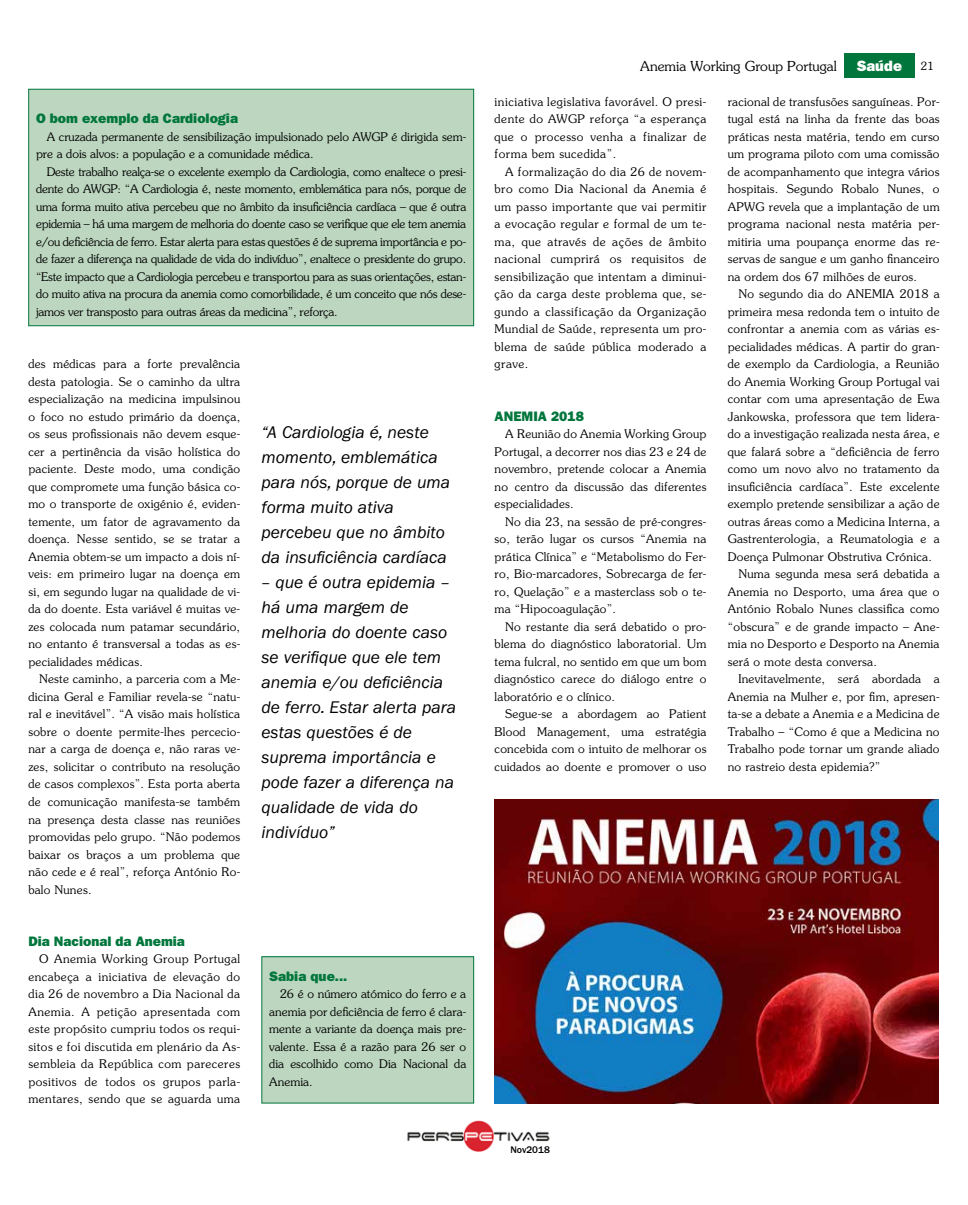
<style>
.page{position:relative;width:968px;height:1205px;background:#fff}
.page>*{position:absolute;margin:0;border:0;box-sizing:border-box;transform-origin:0 0}
.t1{font:italic 17.5px/25px "ITC Franklin Gothic Std";color:#000}
.t2{font:15px "ITC Franklin Gothic Std Hvy";color:#fff}
.t3{font:13.75px "ITC Franklin Gothic Std Hvy";color:#00763c}
.t4{font:300 13.75px "Souvenir Std";color:#000}
.t5{font:300 11.88px/17.5px "Souvenir Std";letter-spacing:.02em;color:#000;text-align:justify}
.t6{font:300 11.88px/17.5px "Souvenir Std";color:#000}
.t7{font:500 10px "ITC Franklin Gothic Std";color:#000}
.s1{font-family:"Souvenir Std";font-weight:300;font-size:11.25px;color:#000}
</style>
<div class="page">
<div style="left:843px;top:53px;width:71px;height:25px;background:#00763c"></div>
<img style="left:407px;top:1121px;width:143px;height:31px">
<div style="left:29px;top:89px;width:444px;height:237px;background:#bcd6bf"></div>
<div style="left:28px;top:89px;width:446px;height:237px;border:1px solid #00763c"></div>
<div style="left:262px;top:957px;width:211px;height:146px;background:#bcd6bf"></div>
<div style="left:261px;top:956px;width:213px;height:147px;border:1px solid #00763c"></div>
<img style="left:494px;top:799px;width:444px;height:304px">
<p class="t3" style="left:36px;top:110px;width:203px">O bom exemplo da Cardiologia</p>
<p class="t6" style="left:36px;top:128px;width:431px;text-indent:11px">A cruzada permanente de sensibilização impulsionado pelo AWGP é dirigida sem&shy;pre a dois alvos: a população e a comunidade médica.</p>
<p class="t5" style="left:36px;top:163px;width:431px;text-indent:11px">Deste trabalho realça-se o excelente exemplo da Cardiologia, como enaltece o presi&shy;dente do AWGP: “A Cardiologia é, neste momento, emblemática para nós, porque de uma forma muito ativa percebeu que no âmbito da insuficiência cardíaca – que é outra epidemia – há uma margem de melhoria do doente caso se verifique que ele tem anemia e/ou deficiência de ferro. Estar alerta para estas questões é de suprema importância e po&shy;de fazer a diferença na qualidade de vida do indivíduo”, enaltece o presidente do grupo. “Este impacto que a Cardiologia percebeu e transportou para as suas orientações, estan&shy;do muito ativa na procura da anemia como comorbilidade, é um conceito que nós dese&shy;jamos ver transposto para outras áreas da medicina”, reforça.</p>
<p class="t5" style="left:28px;top:355px;width:213px">des médicas para a forte prevalência desta patologia. Se o caminho da ultra especialização na medicina impulsinou o foco no estudo primário da doença, os seus profissionais não devem esque&shy;cer a pertinência da visão holística do paciente. Deste modo, uma condição que compromete uma função básica co&shy;mo o transporte de oxigénio é, eviden&shy;temente, um fator de agravamento da doença. Nesse sentido, se se tratar a Anemia obtem-se um impacto a dois ní&shy;veis: em primeiro lugar na doença em si, em segundo lugar na qualidade de vi&shy;da do doente. Esta variável é muitas ve&shy;zes colocada num patamar secundário, no entanto é transversal a todas as es&shy;pecialidades médicas.</p>
<p class="t5" style="left:28px;top:670px;width:213px;text-indent:11px">Neste caminho, a parceria com a Me&shy;dicina Geral e Familiar revela-se “natu&shy;ral e inevitável”. “A visão mais holística sobre o doente permite-lhes percecio&shy;nar a carga de doença e, não raras ve&shy;zes, solicitar o contributo na resolução de casos complexos”. Esta porta aberta de comunicação manifesta-se também na presença desta classe nas reuniões promovidas pelo grupo. “Não podemos baixar os braços a um problema que não cede e é real”, reforça António Ro&shy;balo Nunes.</p>
<p class="t3" style="left:28px;top:932px;width:158px">Dia Nacional da Anemia</p>
<p class="t5" style="left:28px;top:950px;width:213px;text-indent:11px">O Anemia Working Group Portugal encabeça a iniciativa de elevação do dia 26 de novembro a Dia Nacional da Anemia. A petição apresentada com este propósito cumpriu todos os requi&shy;sitos e foi discutida em plenário da As&shy;sembleia da República com pareceres positivos de todos os grupos parla&shy;mentares, sendo que se aguarda uma</p>
<h1 class="t1" style="left:261px;top:420px;width:190px">“A Cardiologia é, neste momento, emblemática para nós, porque de uma forma muito ativa percebeu que no âmbito da insuficiência cardíaca</h1>
<h1 class="t1" style="left:261px;top:570px;width:196px">– que é outra epidemia – há uma margem de melhoria do doente caso se verifique que ele tem anemia e/ou deficiência de ferro. Estar alerta para estas questões é de suprema importância e pode fazer a diferença na qualidade de vida do indivíduo”</h1>
<p class="t3" style="left:269px;top:967px;width:80px">Sabia que...</p>
<p class="t5" style="left:269px;top:985px;width:198px;text-indent:11px">26 é o número atómico do ferro e a anemia por deficiência de ferro é clara&shy;mente a variante da doença mais pre&shy;valente. Essa é a razão para 26 ser o dia escolhido como Dia Nacional da Anemia.</p>
<p class="t4" style="left:640px;top:58px;width:198px">Anemia Working Group Portugal</p>
<p class="t2" style="left:856px;top:56px;width:79px">Saúde <span class="s1">21</span></p>
<p class="t5" style="left:494px;top:93px;width:213px">iniciativa legislativa favorável. O presi&shy;dente do AWGP reforça “a esperança que o processo venha a finalizar de forma bem sucedida”.</p>
<p class="t5" style="left:494px;top:163px;width:213px;text-indent:11px">A formalização do dia 26 de novem&shy;bro como Dia Nacional da Anemia é um passo importante que vai permitir a evocação regular e formal de um te&shy;ma, que através de ações de âmbito nacional cumprirá os requisitos de sensibilização que intentam a diminui&shy;ção da carga deste problema que, se&shy;gundo a classificação da Organização Mundial de Saúde, representa um pro&shy;blema de saúde pública moderado a grave.</p>
<p class="t3" style="left:494px;top:407px;width:91px">ANEMIA 2018</p>
<p class="t5" style="left:494px;top:425px;width:213px;text-indent:11px">A Reunião do Anemia Working Group Portugal, a decorrer nos dias 23 e 24 de novembro, pretende colocar a Anemia no centro da discussão das diferentes especialidades.</p>
<p class="t5" style="left:494px;top:513px;width:213px;text-indent:11px">No dia 23, na sessão de pré-congres&shy;so, terão lugar os cursos “Anemia na prática Clínica” e “Metabolismo do Fer&shy;ro, Bio-marcadores, Sobrecarga de fer&shy;ro, Quelação” e a masterclass sob o te&shy;ma “Hipocoagulação”.</p>
<p class="t5" style="left:494px;top:618px;width:213px;text-indent:11px">No restante dia será debatido o pro&shy;blema do diagnóstico laboratorial. Um tema fulcral, no sentido em que um bom diagnóstico carece do diálogo entre o laboratório e o clínico.</p>
<p class="t5" style="left:494px;top:705px;width:213px;text-indent:11px">Segue-se a abordagem ao Patient Blood Management, uma estratégia concebida com o intuito de melhorar os cuidados ao doente e promover o uso</p>
<p class="t5" style="left:727px;top:93px;width:213px">racional de transfusões sanguíneas. Por&shy;tugal está na linha da frente das boas práticas nesta matéria, tendo em curso um programa piloto com uma comissão de acompanhamento que integra vários hospitais. Segundo Robalo Nunes, o APWG revela que a implantação de um programa nacional nesta matéria per&shy;mitiria uma poupança enorme das re&shy;servas de sangue e um ganho financeiro na ordem dos 67 milhões de euros.</p>
<p class="t5" style="left:738px;top:285px;width:203px">No segundo dia do ANEMIA 2018 a</p>
<p class="t5" style="left:727px;top:303px;width:213px">primeira mesa redonda tem o intuito de</p>
<p class="t5" style="left:727px;top:320px;width:213px">confrontar a anemia com as várias es-</p>
<p class="t5" style="left:727px;top:338px;width:213px">pecialidades médicas. A partir do gran-</p>
<p class="t5" style="left:727px;top:355px;width:213px">de exemplo da Cardiologia, a Reunião</p>
<p class="t5" style="left:727px;top:373px;width:213px">do Anemia Working Group Portugal vai</p>
<p class="t5" style="left:727px;top:390px;width:213px">contar com uma apresentação de Ewa</p>
<p class="t5" style="left:727px;top:408px;width:213px">Jankowska, professora que tem lidera-</p>
<p class="t5" style="left:727px;top:425px;width:213px">do a investigação realizada nesta área, e</p>
<p class="t5" style="left:727px;top:443px;width:213px">que falará sobre a “deficiência de ferro</p>
<p class="t5" style="left:727px;top:460px;width:213px">como um novo alvo no tratamento da</p>
<p class="t5" style="left:727px;top:478px;width:213px">insuficiência cardíaca”. Este excelente</p>
<p class="t5" style="left:727px;top:495px;width:213px">exemplo pretende sensibilizar a ação de</p>
<p class="t5" style="left:727px;top:513px;width:213px">outras áreas como a Medicina Interna, a</p>
<p class="t5" style="left:727px;top:530px;width:213px">Gastrenterologia, a Reumatologia e a</p>
<p class="t5" style="left:727px;top:548px;width:206px">Doença Pulmonar Obstrutiva Crónica.</p>
<p class="t5" style="left:738px;top:565px;width:203px">Numa segunda mesa será debatida a</p>
<p class="t5" style="left:727px;top:583px;width:213px">Anemia no Desporto, uma área que o</p>
<p class="t5" style="left:727px;top:600px;width:213px">António Robalo Nunes classifica como</p>
<p class="t5" style="left:727px;top:618px;width:213px">“obscura” e de grande impacto – Ane-</p>
<p class="t5" style="left:727px;top:635px;width:213px">mia no Desporto e Desporto na Anemia</p>
<p class="t5" style="left:727px;top:653px;width:151px">será o mote desta conversa.</p>
<p class="t5" style="left:738px;top:670px;width:203px">Inevitavelmente, será abordada a</p>
<p class="t5" style="left:727px;top:688px;width:213px">Anemia na Mulher e, por fim, apresen-</p>
<p class="t5" style="left:727px;top:705px;width:213px">ta-se a debate a Anemia e a Medicina de</p>
<p class="t5" style="left:727px;top:723px;width:213px">Trabalho – “Como é que a Medicina no</p>
<p class="t5" style="left:727px;top:740px;width:213px">Trabalho pode tornar um grande aliado</p>
<p class="t5" style="left:727px;top:758px;width:154px">no rastreio desta epidemia?”</p>
<p class="t7" style="left:510px;top:1144px;width:41px">Nov2018</p>
</div>
